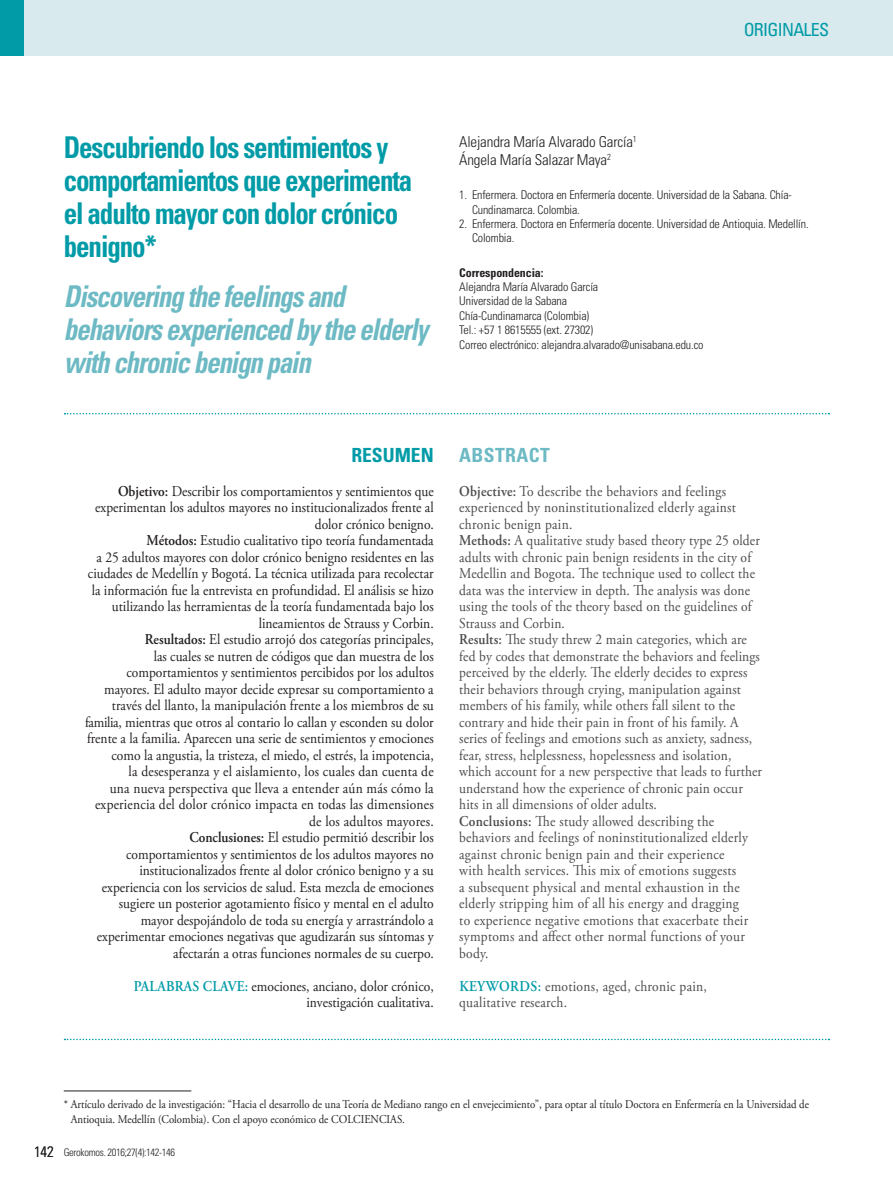
<style>
.page{position:relative;width:893px;height:1191px;background:#fff}
.page>*{position:absolute;margin:0;border:0;box-sizing:border-box;transform-origin:0 0}
.t1{font:700 condensed 30px/33px "Univers LT Std";letter-spacing:-.04em;color:#009ba7;scale:.9 1}
.t2{font:italic 700 condensed 30px/33px "Univers LT Std";letter-spacing:-.04em;color:#6dbac4;scale:.89 1}
.t3{font:700 condensed 19.5px "Univers LT Std";letter-spacing:.02em;color:#6dbac4}
.t4{font:700 condensed 19.5px "Univers LT Std";color:#009ba7}
.t5{font:condensed 18px "Univers LT Std";letter-spacing:-.04em;color:#009ba7}
.t6{font:15px/16.5px "Adobe Garamond Pro";color:#231f20;text-align:right;scale:.9 1}
.t7{font:15px/16.5px "Adobe Garamond Pro";letter-spacing:.01em;color:#4b4c4d;scale:.9 1}
.t8{font:300 condensed 15px/18px "Univers LT Std";letter-spacing:-.01em;color:#231f20}
.t9{font:300 condensed 12px/14.4px "Univers LT Std";letter-spacing:-.01em;color:#231f20}
.t10{font:12px/14.4px "Adobe Garamond Pro";color:#231f20;scale:.9 1}
.t11{font:700 condensed 12px "Univers LT Std";letter-spacing:-.01em;color:#231f20}
.t12{font:300 condensed 10.5px "Univers LT Std";letter-spacing:-.03em;color:#231f20}
.s1{font-weight:600}
.s2{font-weight:600;color:#009ba7}
.s3{font-size:15px}
</style>
<div class="page">
<div style="left:0;top:0;width:893px;height:55px;background:#d8eaed"></div>
<div style="left:0;top:0;width:24px;height:55px;background:#009ba7"></div>
<svg style="left:65px;top:413px;width:764px;height:1px"></svg>
<svg style="left:65px;top:1038px;width:764px;height:2px"></svg>
<hr style="left:64px;top:1090px;width:127px;height:1px;background:#231f20">
<p class="t5" style="left:744px;top:18px;width:87px">ORIGINALES</p>
<h1 class="t1" style="left:64px;top:130px;width:389px">Descubriendo los sentimientos y comportamientos que experimenta el adulto mayor con dolor crónico benigno*</h1>
<h1 class="t2" style="left:64px;top:280px;width:411px">Discovering the feelings and behaviors experienced by the elderly with chronic benign pain</h1>
<p class="t8" style="left:459px;top:133px;width:179px">Alejandra María Alvarado García<sup>1<br></sup>Ángela María Salazar Maya<sup>2</sup></p>
<p class="t9" style="left:472px;top:188px;width:321px;text-indent:-13px">1. Enfermera. Doctora en Enfermería docente. Universidad de la Sabana. Chía-<br>Cundinamarca. Colombia.</p>
<p class="t9" style="left:472px;top:217px;width:338px;text-indent:-13px">2. Enfermera. Doctora en Enfermería docente. Universidad de Antioquia. Medellín.<br>Colombia.</p>
<p class="t11" style="left:459px;top:265px;width:86px">Correspondencia:</p>
<p class="t9" style="left:459px;top:280px;width:246px">Alejandra María Alvarado García<br>Universidad de la Sabana<br>Chía-Cundinamarca (Colombia)<br>Tel.: +57 1 8615555 (ext. 27302)<br>Correo electrónico: alejandra.alvarado@unisabana.edu.co</p>
<h2 class="t4" style="left:351px;top:443px;width:84px">RESUMEN</h2>
<p class="t6" style="left:85px;top:483px;width:389px"><span class="s1">Objetivo:</span> Describir los comportamientos y sentimientos que experimentan los adultos mayores no institucionalizados frente al dolor crónico benigno.<br><span class="s1">Métodos:</span> Estudio cualitativo tipo teoría fundamentada<br>a 25 adultos mayores con dolor crónico benigno residentes en las ciudades de Medellín y Bogotá. La técnica utilizada para recolectar la información fue la entrevista en profundidad. El análisis se hizo utilizando las herramientas de la teoría fundamentada bajo los lineamientos de Strauss y Corbin.<br><span class="s1">Resultados:</span> El estudio arrojó dos categorías principales,<br>las cuales se nutren de códigos que dan muestra de los comportamientos y sentimientos percibidos por los adultos mayores. El adulto mayor decide expresar su comportamiento a través del llanto, la manipulación frente a los miembros de su familia, mientras que otros al contario lo callan y esconden su dolor frente a la familia. Aparecen una serie de sentimientos y emociones como la angustia, la tristeza, el miedo, el estrés, la impotencia,<br>la desesperanza y el aislamiento, los cuales dan cuenta de<br>una nueva perspectiva que lleva a entender aún más cómo la experiencia del dolor crónico impacta en todas las dimensiones de los adultos mayores.<br><span class="s1">Conclusiones:</span> El estudio permitió describir los<br>comportamientos y sentimientos de los adultos mayores no institucionalizados frente al dolor crónico benigno y a su experiencia con los servicios de salud. Esta mezcla de emociones sugiere un posterior agotamiento físico y mental en el adulto mayor despojándolo de toda su energía y arrastrándolo a experimentar emociones negativas que agudizarán sus síntomas y afectarán a otras funciones normales de su cuerpo.</p>
<p class="t6" style="left:134px;top:978px;width:335px"><span class="s2">PALABRAS CLAVE:</span> emociones, anciano, dolor crónico, investigación cualitativa.</p>
<h2 class="t3" style="left:459px;top:443px;width:92px">ABSTRACT</h2>
<p class="t7" style="left:459px;top:483px;width:338px"><span class="s1">Objective:</span> To describe the behaviors and feelings experienced by noninstitutionalized elderly against chronic benign pain.<br><span class="s1">Methods:</span> A qualitative study based theory type 25 older adults with chronic pain benign residents in the city of Medellin and Bogota. The technique used to collect the data was the interview in depth. The analysis was done using the tools of the theory based on the guidelines of Strauss and Corbin.<br><span class="s1">Results:</span> The study threw 2 main categories, which are fed by codes that demonstrate the behaviors and feelings perceived by the elderly. The elderly decides to express their behaviors through crying, manipulation against members of his family, while others fall silent to the contrary and hide their pain in front of his family. A series of feelings and emotions such as anxiety, sadness, fear, stress, helplessness, hopelessness and isolation, which account for a new perspective that leads to further understand how the experience of chronic pain occur hits in all dimensions of older adults.<br><span class="s1">Conclusions:</span> The study allowed describing the behaviors and feelings of noninstitutionalized elderly against chronic benign pain and their experience<br>with health services. This mix of emotions suggests<br>a subsequent physical and mental exhaustion in the elderly stripping him of all his energy and dragging<br>to experience negative emotions that exacerbate their symptoms and affect other normal functions of your body.</p>
<p class="t7" style="left:459px;top:978px;width:277px"><span class="s2">KEYWORDS:</span> emotions, aged, chronic pain, qualitative research.</p>
<p class="t10" style="left:71px;top:1097px;width:822px;text-indent:-7px">* Artículo derivado de la investigación: “Hacia el desarrollo de una Teoría de Mediano rango en el envejecimiento”, para optar al título Doctora en Enfermería en la Universidad de<br>Antioquia. Medellín (Colombia). Con el apoyo económico de COLCIENCIAS.</p>
<p class="t12" style="left:34px;top:1145px;width:143px"><span class="s3">142</span> Gerokomos. 2016;27(4):142-146</p>
</div>
